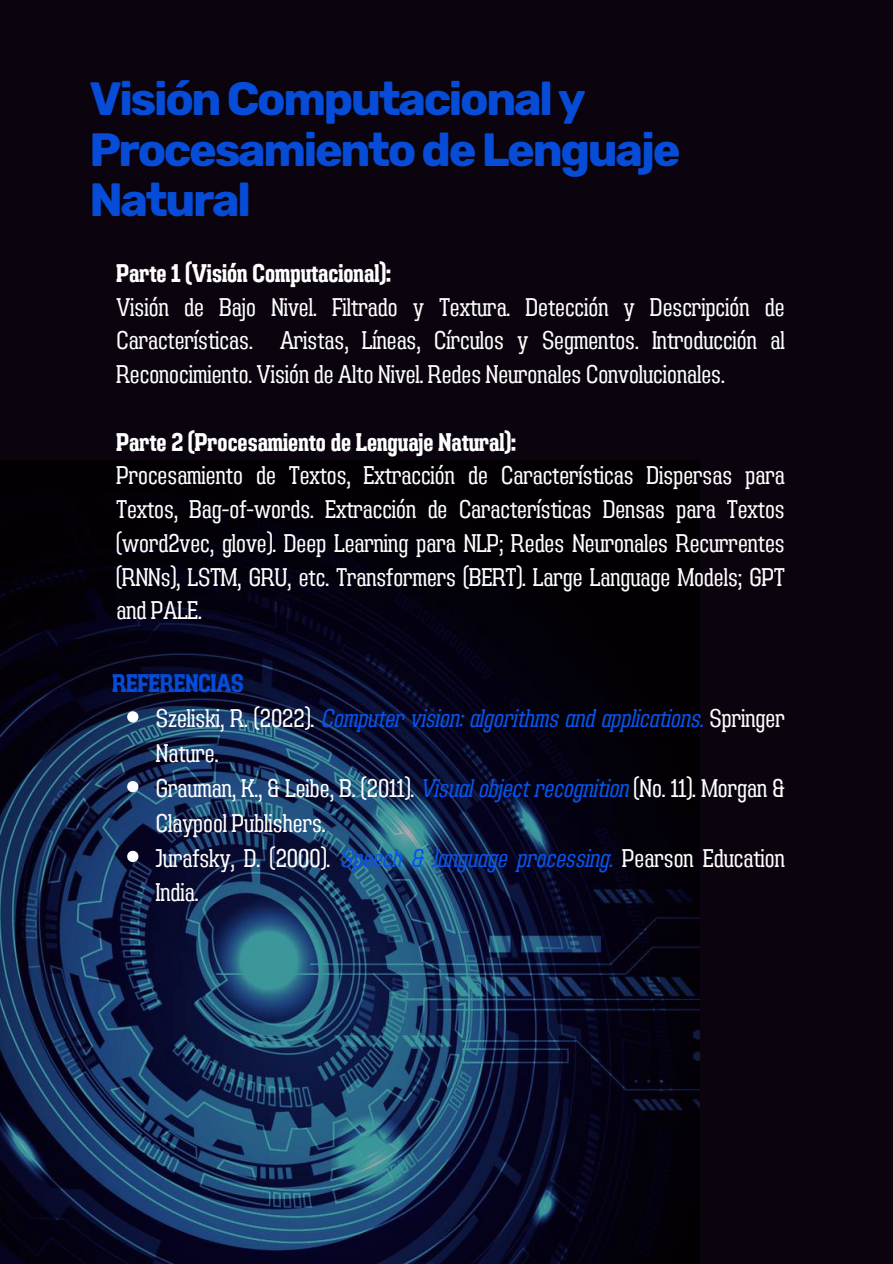
<style>
.page{position:relative;width:893px;height:1264px;background:#fff}
.page>*{position:absolute;margin:0;border:0;box-sizing:border-box;transform-origin:0 0}
.t1{font:700 46.5px/50.7px "Rubik";letter-spacing:-.05em;color:#064cd6}
.t2{font:25.5px/33.8px "Adirek Slab 400";color:#fff;text-align:justify}
.t3{font:25.5px "Adirek Slab 700";color:#fff}
.t4{font:25.5px "Adirek Slab 400 It";color:#0854eb}
.t5{font:25.5px "Adirek Slab 700";color:#064cd6}
.s1{font-family:"Adirek Slab 400";color:#fff}
.s2{font-family:"Adirek Slab 400 It";color:#0854eb}
</style>
<div class="page">
<div style="left:0;top:0;width:892px;height:1263px;background:#0b030d"></div>
<img style="left:0;top:557px;width:699px;height:706px">
<svg style="left:127px;top:711px;width:11px;height:11px"></svg>
<svg style="left:127px;top:781px;width:11px;height:11px"></svg>
<svg style="left:127px;top:850px;width:11px;height:12px"></svg>
<h1 class="t1" style="left:89px;top:74px;width:592px">Visión Computacional y<br>Procesamiento de Lenguaje<br>Natural</h1>
<p class="t3" style="left:116px;top:258px;width:276px">Parte 1 (Visión Computacional):</p>
<p class="t2" style="left:116px;top:290px;width:669px">Visión de Bajo Nivel. Filtrado y Textura. Detección y Descripción de Características. Aristas, Líneas, Círculos y Segmentos. Introducción al Reconocimiento. Visión de Alto Nivel. Redes Neuronales Convolucionales.</p>
<p class="t3" style="left:116px;top:427px;width:401px">Parte 2 (Procesamiento de Lenguaje Natural):</p>
<p class="t2" style="left:116px;top:458px;width:669px">Procesamiento de Textos, Extracción de Características Dispersas para Textos, Bag-of-words. Extracción de Características Densas para Textos (word2vec, glove). Deep Learning para NLP; Redes Neuronales Recurrentes (RNNs), LSTM, GRU, etc. Transformers (BERT). Large Language Models; GPT and PALE.</p>
<p class="t5" style="left:112px;top:668px;width:133px">REFERENCIAS</p>
<p class="t4" style="left:156px;top:703px;width:630px"><span class="s1">Szeliski, R. (2022).</span> Computer vision: algorithms and applications. <span class="s1">Springer</span></p>
<p class="t2" style="left:156px;top:735px;width:630px;line-height:34.8px;text-align:left">Nature.<br>Grauman, K., &amp; Leibe, B. (2011). <span class="s2">Visual object recognition</span> (No. 11). Morgan &amp; Claypool Publishers.<br>Jurafsky, D. (2000). <span class="s2">Speech &amp; language processing.</span> Pearson Education India.</p>
</div>
